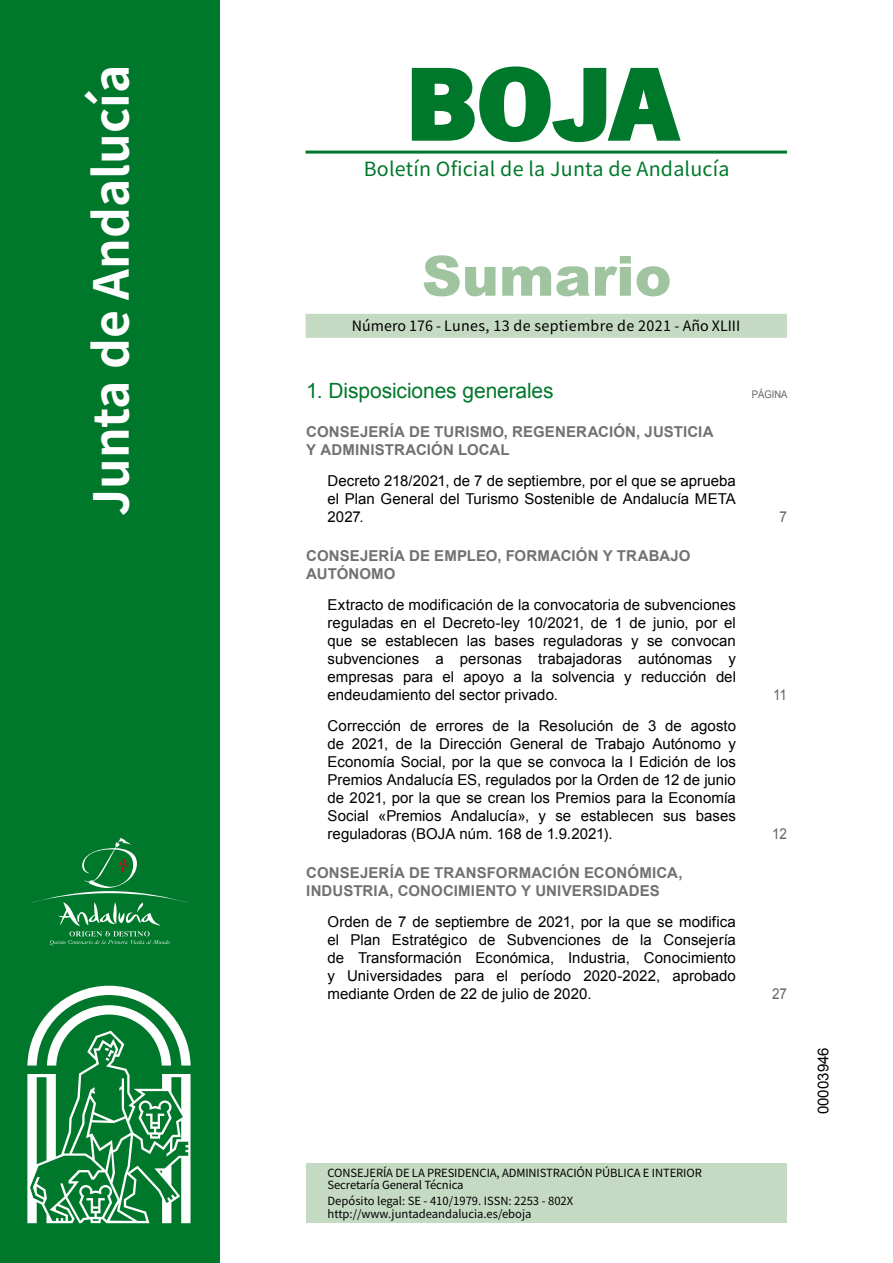
<style>
.page{position:relative;width:893px;height:1263px;background:#fff}
.page>*{position:absolute;margin:0;border:0;box-sizing:border-box;transform-origin:0 0}
.t1{font:700 105px "News Got T";color:#00782c;scale:1.14 1}
.t2{font:900 55.5px "Arial";color:#a0c4a0}
.t3{font:700 48px "Noto Sans HK";color:#fff}
.t4{font:21px "Arial";letter-spacing:-.005em;color:#00782c}
.t5{font:19.5px "Noto Sans HK";letter-spacing:.01em;color:#00782c}
.t6{font:15px/18px "Arial";color:#000;text-align:justify}
.t7{font:700 15px/18px "Arial";letter-spacing:.01em;color:#707173}
.t8{font:15px "Arial";color:#646567;scale:.9 1}
.t9{font:14.25px "Noto Sans HK";letter-spacing:.02em;color:#000}
.t10{font:11.25px/12px "Noto Sans HK";letter-spacing:-.01em;color:#000}
.t11{font:10.5px "Arial";color:#646567;scale:.9 1}
</style>
<div class="page">
<hr style="left:305px;top:151px;width:482px;height:3px;background:#00782c">
<div style="left:305px;top:314px;width:482px;height:24px;background:#c5dac3"></div>
<div style="left:0;top:0;width:219px;height:1263px;background:#00782c"></div>
<svg style="left:411px;top:66px;width:270px;height:77px"></svg>
<svg style="left:31px;top:837px;width:158px;height:108px"></svg>
<div style="left:306px;top:1164px;width:481px;height:59px;background:#c5dac3"></div>
<svg style="left:27px;top:986px;width:164px;height:237px"></svg>
<h3 class="t3" style="left:84px;top:516px;width:453px;rotate:-90deg">Junta de Andalucía</h3>
<h1 class="t1" style="left:405px;top:42px;width:240px">BOJA</h1>
<h3 class="t5" style="left:364px;top:158px;width:367px">Boletín Oficial de la Junta de Andalucía</h3>
<h2 class="t2" style="left:422px;top:236px;width:251px">Sumario</h2>
<p class="t9" style="left:352px;top:318px;width:390px">Número 176 - Lunes, 13 de septiembre de 2021 - Año XLIII</p>
<h3 class="t4" style="left:306px;top:377px;width:249px">1. Disposiciones generales</h3>
<p class="t11" style="left:751px;top:388px;width:41px">PÁGINA</p>
<p class="t7" style="left:306px;top:424px;width:409px">CONSEJERÍA DE TURISMO, REGENERACIÓN, JUSTICIA<br>Y ADMINISTRACIÓN LOCAL</p>
<p class="t6" style="left:327px;top:472px;width:410px">Decreto 218/2021, de 7 de septiembre, por el que se aprueba el Plan General del Turismo Sostenible de Andalucía META 2027.</p>
<p class="t8" style="left:779px;top:507px;width:10px">7</p>
<p class="t7" style="left:306px;top:548px;width:386px">CONSEJERÍA DE EMPLEO, FORMACIÓN Y TRABAJO<br>AUTÓNOMO</p>
<p class="t6" style="left:327px;top:596px;width:410px">Extracto de modificación de la convocatoria de subvenciones reguladas en el Decreto-ley 10/2021, de 1 de junio, por el que se establecen las bases reguladoras y se convocan subvenciones a personas trabajadoras autónomas y empresas para el apoyo a la solvencia y reducción del endeudamiento del sector privado.</p>
<p class="t6" style="left:327px;top:717px;width:410px">Corrección de errores de la Resolución de 3 de agosto de 2021, de la Dirección General de Trabajo Autónomo y Economía Social, por la que se convoca la I Edición de los Premios Andalucía ES, regulados por la Orden de 12 de junio de 2021, por la que se crean los Premios para la Economía Social «Premios Andalucía», y se establecen sus bases reguladoras (BOJA núm. 168 de 1.9.2021).</p>
<p class="t7" style="left:306px;top:864px;width:377px">CONSEJERÍA DE TRANSFORMACIÓN ECONÓMICA,<br>INDUSTRIA, CONOCIMIENTO Y UNIVERSIDADES</p>
<p class="t6" style="left:327px;top:913px;width:410px">Orden de 7 de septiembre de 2021, por la que se modifica el Plan Estratégico de Subvenciones de la Consejería de Transformación Económica, Industria, Conocimiento y Universidades para el período 2020-2022, aprobado mediante Orden de 22 de julio de 2020.</p>
<p class="t8" style="left:773px;top:685px;width:17px">11</p>
<p class="t8" style="left:772px;top:824px;width:18px">12</p>
<p class="t8" style="left:772px;top:984px;width:18px">27</p>
<p class="t10" style="left:327px;top:1167px;width:376px">CONSEJERÍA DE LA PRESIDENCIA, ADMINISTRACIÓN PÚBLICA E INTERIOR<br>Secretaría General Técnica</p>
<p class="t10" style="left:327px;top:1194px;width:247px;line-height:13.5px">Depósito legal: SE - 410/1979. ISSN: 2253 - 802X http://www.juntadeandalucia.es/eboja</p>
<p class="t6" style="left:814px;top:1114px;width:68px;rotate:-90deg">00003946</p>
</div>
